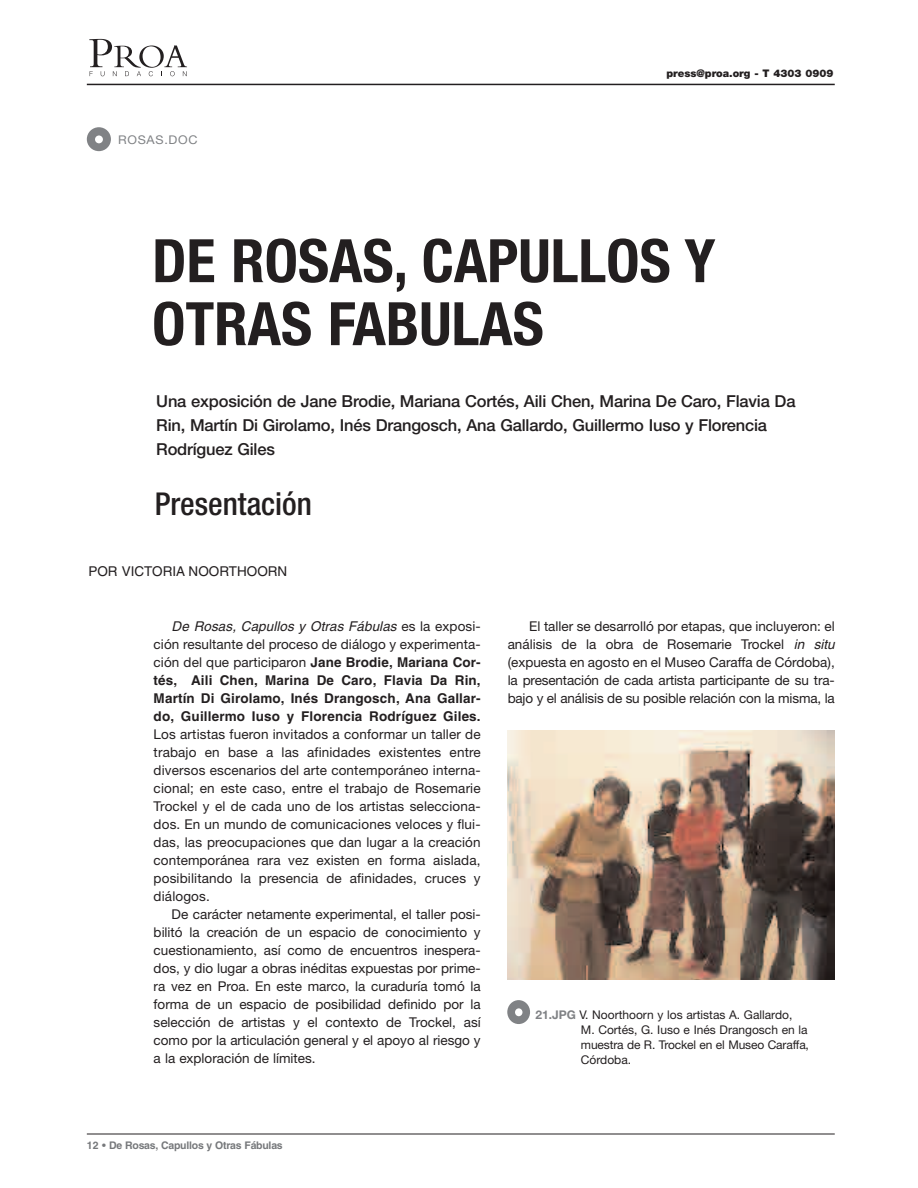
<style>
.page{position:relative;width:918px;height:1188px;background:#fff}
.page>*{position:absolute;margin:0;border:0;box-sizing:border-box;transform-origin:0 0}
.t1{font:700 condensed 60px/63px "Helvetica Neue";color:#231f20}
.t2{font:500 condensed 31.5px "Helvetica Neue";color:#231f20}
.t3{font:500 16.5px/24px "Helvetica Neue";letter-spacing:-.01em;color:#231f20}
.t4{font:13.5px/18px "Helvetica Neue";letter-spacing:.005em;color:#231f20;text-align:justify}
.t5{font:700 13.5px/18px "Helvetica";letter-spacing:.01em;color:#231f20;text-align:justify}
.t6{font:italic 13.5px "Helvetica";letter-spacing:.005em;color:#231f20}
.t7{font:13.5px "Helvetica";color:#231f20}
.t8{font:12px/15px "Helvetica Neue";color:#231f20}
.t9{font:12px "Helvetica Neue";letter-spacing:.055em;color:#808285;scale:1.05 1}
.t10{font:700 10.5px "Helvetica";letter-spacing:-.02em;color:#76787b}
.t11{font:900 10.5px "Helvetica Neue";color:#231f20}
.s1{font-family:"Helvetica Neue";font-style:normal}
.s2{font-family:"Helvetica";font-weight:700}
.s3{font-family:"Helvetica";font-style:italic}
.s4{font-weight:700;color:#808285}
</style>
<div class="page">
<svg style="left:89px;top:39px;width:98px;height:37px"></svg>
<hr style="left:87px;top:84px;width:748px;height:1px;background:#231f20">
<hr style="left:87px;top:1134px;width:748px;height:1px;background:#231f20">
<div style="left:87px;top:127px;width:24px;height:24px;background:#808285;border-radius:50%"></div>
<div style="left:95px;top:135px;width:8px;height:8px;background:#fff;border-radius:50%"></div>
<img style="left:507px;top:731px;width:328px;height:248px">
<div style="left:507px;top:1000px;width:23px;height:24px;background:#808285;border-radius:50%"></div>
<div style="left:515px;top:1008px;width:7px;height:8px;background:#fff;border-radius:50%"></div>
<p class="t9" style="left:118px;top:132px;width:77px">ROSAS.DOC</p>
<p class="t11" style="left:667px;top:70px;width:168px">press@proa.org - T 4303 0909</p>
<h1 class="t1" style="left:152px;top:228px;width:565px">DE ROSAS, CAPULLOS Y<br>OTRAS FABULAS</h1>
<p class="t3" style="left:156px;top:391px;width:641px">Una exposición de Jane Brodie, Mariana Cortés, Aili Chen, Marina De Caro, Flavia Da<br>Rin, Martín Di Girolamo, Inés Drangosch, Ana Gallardo, Guillermo Iuso y Florencia<br>Rodríguez Giles</p>
<h2 class="t2" style="left:155px;top:493px;width:159px">Presentación</h2>
<p class="t7" style="left:88px;top:566px;width:201px">POR VICTORIA NOORTHOORN</p>
<p class="t6" style="left:172px;top:621px;width:311px">De Rosas, Capullos y Otras Fábulas <span class="s1">es la exposi-</span></p>
<p class="t4" style="left:154px;top:636px;width:329px">ción resultante del proceso de diálogo y experimenta&shy;ción del que participaron <span class="s2">Jane Brodie, Mariana Cor-</span></p>
<p class="t5" style="left:154px;top:672px;width:329px">tés, Aili Chen, Marina De Caro, Flavia Da Rin, Martín Di Girolamo, Inés Drangosch, Ana Gallar&shy;do, Guillermo Iuso y Florencia Rodríguez Giles.</p>
<p class="t4" style="left:154px;top:726px;width:329px">Los artistas fueron invitados a conformar un taller de trabajo en base a las afinidades existentes entre diversos escenarios del arte contemporáneo interna&shy;cional; en este caso, entre el trabajo de Rosemarie Trockel y el de cada uno de los artistas selecciona&shy;dos. En un mundo de comunicaciones veloces y flui&shy;das, las preocupaciones que dan lugar a la creación contemporánea rara vez existen en forma aislada, posibilitando la presencia de afinidades, cruces y diálogos.</p>
<p class="t4" style="left:154px;top:906px;width:329px;text-indent:18px">De carácter netamente experimental, el taller posi&shy;bilitó la creación de un espacio de conocimiento y cuestionamiento, así como de encuentros inespera&shy;dos, y dio lugar a obras inéditas expuestas por prime&shy;ra vez en Proa. En este marco, la curaduría tomó la forma de un espacio de posibilidad definido por la selección de artistas y el contexto de Trockel, así como por la articulación general y el apoyo al riesgo y a la exploración de límites.</p>
<p class="t4" style="left:508px;top:618px;width:329px;text-indent:22px">El taller se desarrolló por etapas, que incluyeron: el análisis de la obra de Rosemarie Trockel <span class="s3">in situ </span>(expuesta en agosto en el Museo Caraffa de Córdoba), la presentación de cada artista participante de su tra&shy;bajo y el análisis de su posible relación con la misma, la</p>
<p class="t8" style="left:581px;top:1008px;width:230px;text-indent:-46px"><span class="s4">21.JPG</span> V. Noorthoorn y los artistas A. Gallardo, M. Cortés, G. Iuso e Inés Drangosch en la muestra de R. Trockel en el Museo Caraffa, Córdoba.</p>
<p class="t10" style="left:87px;top:1142px;width:197px">12 • De Rosas, Capullos y Otras Fábulas</p>
</div>
